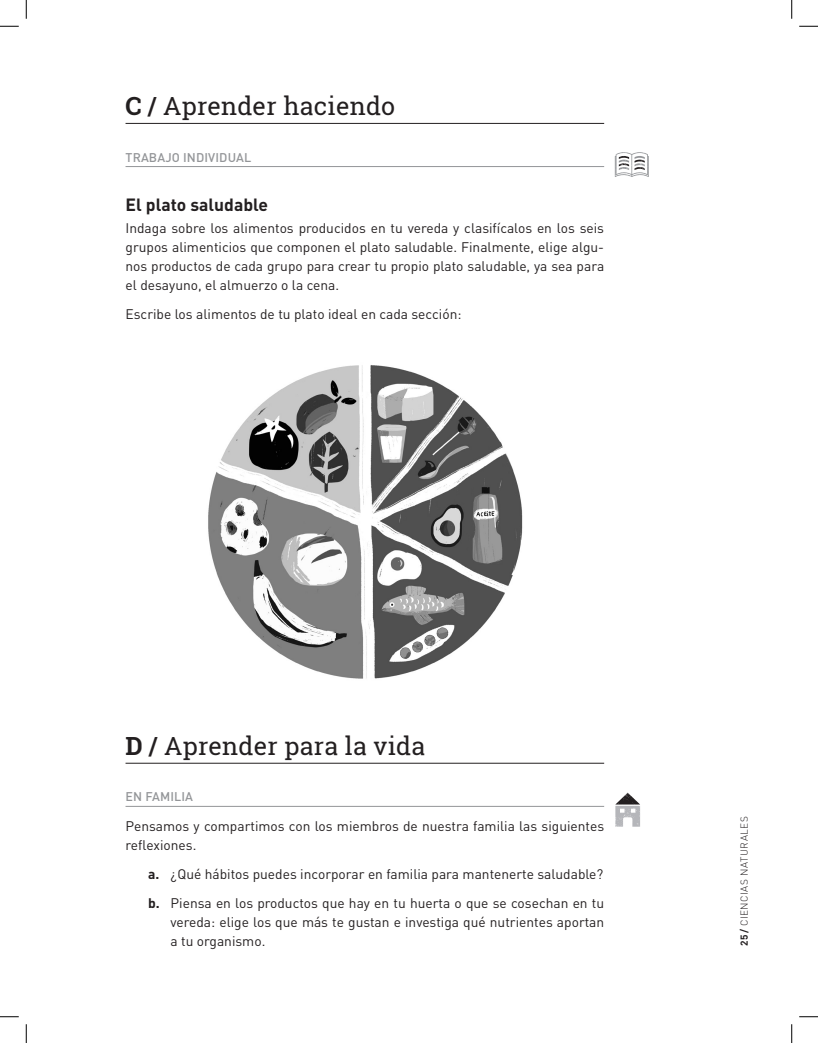
<style>
.page{position:relative;width:818px;height:1043px;background:#fff}
.page>*{position:absolute;margin:0;border:0;box-sizing:border-box;transform-origin:0 0}
.TÍTULO_ACTIVIDADES{font:25px "Roboto Slab";letter-spacing:.01em;color:#231f20}
.TITULITO{font:700 17.5px "DIN Pro";color:#231f20}
.TEXTO{font:13.75px/18.8px "DIN Pro";color:#231f20;text-align:justify}
._123{font:13.75px/18.8px "DIN Pro";color:#231f20}
.TRABAJO_NUEVO{font:500 12.5px "DIN Pro";letter-spacing:.01em;color:#939598}
.t1{font:300 10px "DIN";letter-spacing:.05em;color:#231f20}
.s1{font-weight:700}
.s2{font-family:"DIN Pro";font-weight:700}
</style>
<div class="page">
<hr style="left:125px;top:123px;width:479px;height:1px;background:#231f20">
<hr style="left:125px;top:166px;width:479px;height:1px;background:#939598">
<hr style="left:125px;top:763px;width:479px;height:1px;background:#231f20">
<hr style="left:125px;top:806px;width:479px;height:1px;background:#939598">
<svg style="left:615px;top:792px;width:25px;height:34px"></svg>
<svg style="left:614px;top:152px;width:34px;height:25px"></svg>
<img style="left:208px;top:365px;width:315px;height:314px">
<svg style="left:0;top:25px;width:19px;height:2px"></svg>
<svg style="left:799px;top:25px;width:19px;height:2px"></svg>
<svg style="left:0;top:1016px;width:19px;height:1px"></svg>
<svg style="left:799px;top:1016px;width:19px;height:1px"></svg>
<svg style="left:25px;top:0;width:2px;height:19px"></svg>
<svg style="left:25px;top:1024px;width:2px;height:18px"></svg>
<svg style="left:791px;top:0;width:1px;height:19px"></svg>
<svg style="left:791px;top:1024px;width:1px;height:18px"></svg>
<p class="TÍTULO_ACTIVIDADES" style="left:125px;top:89px;width:271px"><span class="s1">C /</span> Aprender haciendo</p>
<p class="TRABAJO_NUEVO" style="left:126px;top:148px;width:127px">TRABAJO INDIVIDUAL</p>
<p class="TITULITO" style="left:125px;top:193px;width:144px">El plato saludable</p>
<p class="TEXTO" style="left:125px;top:218px;width:480px">Indaga sobre los alimentos producidos en tu vereda y clasifícalos en los seis grupos alimenticios que componen el plato saludable. Finalmente, elige algu&shy;nos productos de cada grupo para crear tu propio plato saludable, ya sea para el desayuno, el almuerzo o la cena.</p>
<p class="TEXTO" style="left:125px;top:304px;width:337px">Escribe los alimentos de tu plato ideal en cada sección:</p>
<p class="TÍTULO_ACTIVIDADES" style="left:125px;top:728px;width:301px"><span class="s1">D /</span> Aprender para la vida</p>
<p class="TRABAJO_NUEVO" style="left:126px;top:788px;width:69px">EN FAMILIA</p>
<p class="_123" style="left:125px;top:815px;width:480px">Pensamos y compartimos con los miembros de nuestra familia las siguientes reflexiones.</p>
<p class="TEXTO" style="left:148px;top:864px;width:457px"><span class="s1">a.</span> ¿Qué hábitos puedes incorporar en familia para mantenerte saludable?</p>
<p class="TEXTO" style="left:170px;top:893px;width:435px;text-indent:-22px"><span class="s1">b.</span> Piensa en los productos que hay en tu huerta o que se cosechan en tu vereda: elige los que más te gustan e investiga qué nutrientes aportan a tu organismo.</p>
<p class="t1" style="left:738px;top:945px;width:131px;rotate:-90deg"><span class="s2">25 /</span> CIENCIAS NATURALES</p>
</div>
